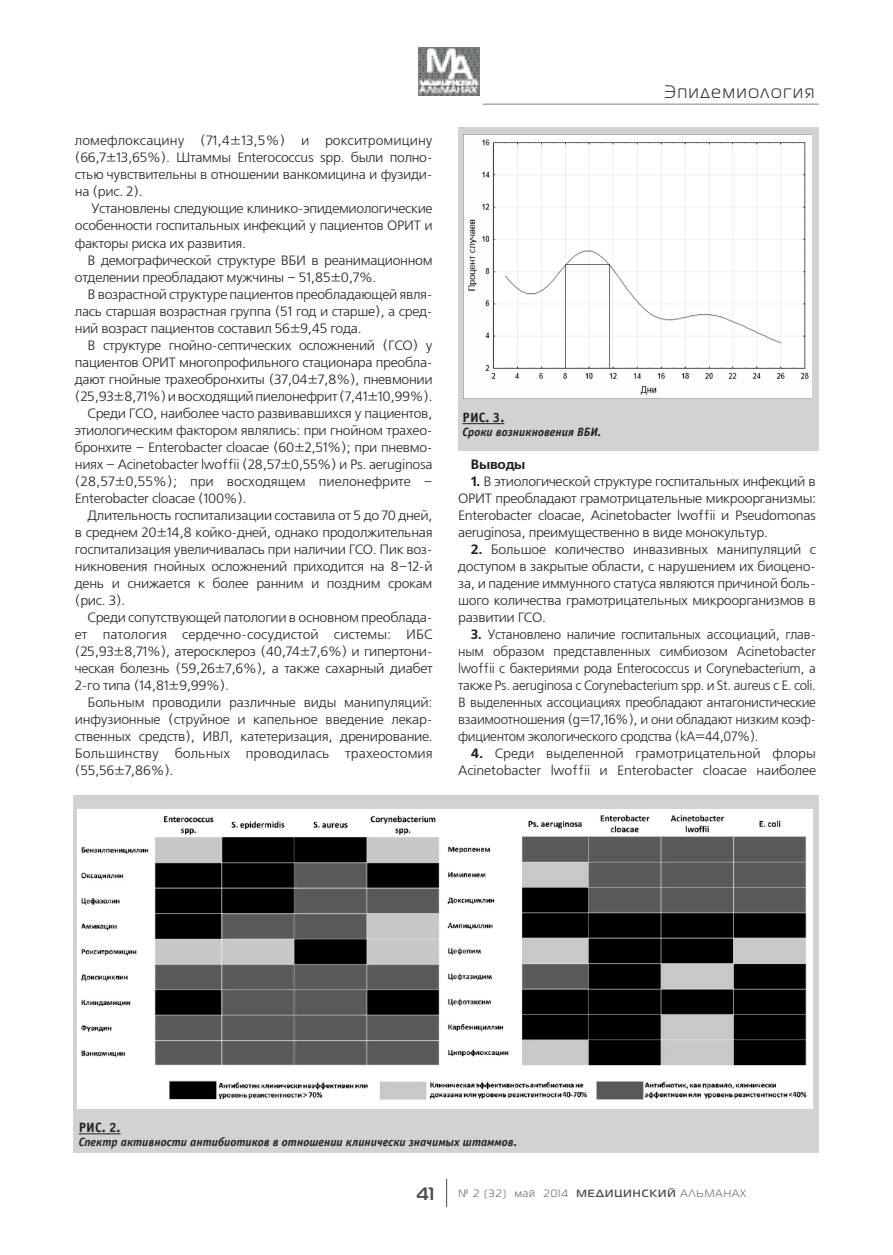
<style>
.page{position:relative;width:893px;height:1255px;background:#fff}
.page>*{position:absolute;margin:0;border:0;box-sizing:border-box;transform-origin:0 0}
.t1{font:18px "Magistral C";letter-spacing:.1em;color:#231f20}
.t2{font:700 18px "Magistral C";color:#4b4c4d}
.Text_11{font:13.5px/17px "Free Set C";letter-spacing:-.025em;color:#231f20;text-align:justify}
.ТАБ_И_РИС_НОВЫЕ{font:700 13.5px "Officina Sans C";color:#231f20}
.Text_11-2{font:700 13.5px "Free Set C";letter-spacing:-.025em;color:#231f20}
.ТАБ_И_РИС_НОВЫЕ-2{font:italic 700 12px "Officina Sans C";color:#231f20}
.t3{font:10.5px "Magistral C";letter-spacing:.1em;color:#4b4c4d}
.s1{font-weight:700}
</style>
<div class="page">
<hr style="left:483px;top:104px;width:336px;height:1px;background:#808285">
<svg style="left:446px;top:1178px;width:1px;height:28px"></svg>
<svg style="left:418px;top:95px;width:61px;height:1px"></svg>
<img style="left:418px;top:47px;width:61px;height:48px">
<div style="left:458px;top:128px;width:361px;height:323px;background:#d1d2d4"></div>
<div style="left:73px;top:795px;width:746px;height:357px;background:#d1d2d4"></div>
<hr style="left:462px;top:423px;width:42px;height:1px;background:#231f20">
<hr style="left:79px;top:1133px;width:42px;height:1px;background:#231f20">
<img style="left:77px;top:809px;width:735px;height:299px">
<img style="left:463px;top:134px;width:349px;height:265px">
<p class="Text_11" style="left:75px;top:133px;width:359px">ломефлоксацину (71,4±13,5%) и рокситромицину (66,7±13,65%). Штаммы Enterococcus spp. были полно&shy;стью чувствительны в отношении ванкомицина и фузиди&shy;на (рис. 2).</p>
<p class="Text_11" style="left:75px;top:201px;width:359px;text-indent:16px">Установлены следующие клинико-эпидемиологические особенности госпитальных инфекций у пациентов ОРИТ и факторы риска их развития.</p>
<p class="Text_11" style="left:75px;top:252px;width:359px;text-indent:13px">В демографической структуре ВБИ в реанимационном отделении преобладают мужчины – 51,85±0,7%.</p>
<p class="Text_11" style="left:75px;top:286px;width:359px;text-indent:13px">В возрастной структуре пациентов преобладающей явля&shy;лась старшая возрастная группа (51 год и старше), а сред&shy;ний возраст пациентов составил 56±9,45 года.</p>
<p class="Text_11" style="left:75px;top:337px;width:359px;text-indent:13px">В структуре гнойно-септических осложнений (ГСО) у пациентов ОРИТ многопрофильного стационара преобла&shy;дают гнойные трахеобронхиты (37,04±7,8%), пневмонии (25,93±8,71%) и восходящий пиелонефрит (7,41±10,99%).</p>
<p class="Text_11" style="left:75px;top:405px;width:359px;text-indent:13px">Среди ГСО, наиболее часто развивавшихся у пациентов, этиологическим фактором являлись: при гнойном трахео&shy;бронхите – Enterobacter cloacae (60±2,51%); при пневмо&shy;ниях – Acinetobacter lwoffii (28,57±0,55%) и Ps. aeruginosa (28,57±0,55%); при восходящем пиелонефрите – Enterobacter cloacae (100%).</p>
<p class="Text_11" style="left:75px;top:507px;width:359px;text-indent:13px">Длительность госпитализации составила от 5 до 70 дней, в среднем 20±14,8 койко-дней, однако продолжительная госпитализация увеличивалась при наличии ГСО. Пик воз&shy;никновения гнойных осложнений приходится на 8–12-й день и снижается к более ранним и поздним срокам (рис. 3).</p>
<p class="Text_11" style="left:75px;top:609px;width:359px;text-indent:13px">Среди сопутствующей патологии в основном преоблада&shy;ет патология сердечно-сосудистой системы: ИБС (25,93±8,71%), атеросклероз (40,74±7,6%) и гипертони&shy;ческая болезнь (59,26±7,6%), а также сахарный диабет 2-го типа (14,81±9,99%).</p>
<p class="Text_11" style="left:75px;top:694px;width:359px;text-indent:13px">Больным проводили различные виды манипуляций: инфузионные (струйное и капельное введение лекар&shy;ственных средств), ИВЛ, катетеризация, дренирование.<br>Большинству больных проводилась трахеостомия (55,56±7,86%).</p>
<h1 class="t1" style="left:664px;top:83px;width:151px">Эпидемиология</h1>
<p class="ТАБ_И_РИС_НОВЫЕ" style="left:462px;top:410px;width:43px">РИС. 3.</p>
<p class="ТАБ_И_РИС_НОВЫЕ-2" style="left:462px;top:425px;width:141px">Сроки возникновения ВБИ.</p>
<p class="Text_11-2" style="left:471px;top:456px;width:56px">Выводы</p>
<p class="Text_11" style="left:458px;top:473px;width:359px;text-indent:13px"><span class="s1">1.</span> В этиологической структуре госпитальных инфекций в ОРИТ преобладают грамотрицательные микроорганизмы:<br>Enterobacter cloacae, Acinetobacter lwoffii и Pseudomonas aeruginosa, преимущественно в виде монокультур.</p>
<p class="Text_11" style="left:458px;top:541px;width:359px;text-indent:13px"><span class="s1">2.</span> Большое количество инвазивных манипуляций с доступом в закрытые области, с нарушением их биоцено&shy;за, и падение иммунного статуса являются причиной боль&shy;шого количества грамотрицательных микроорганизмов в развитии ГСО.</p>
<p class="Text_11" style="left:458px;top:626px;width:359px;text-indent:13px"><span class="s1">3.</span> Установлено наличие госпитальных ассоциаций, глав&shy;ным образом представленных симбиозом Acinetobacter lwoffii с бактериями рода Enterococcus и Corynebacterium, а также Ps. аeruginosa с Corynebacterium spp. и St. aureus с E. coli.<br>В выделенных ассоциациях преобладают антагонистические взаимоотношения (g=17,16%), и они обладают низким коэф&shy;фициентом экологического сродства (kA=44,07%).</p>
<p class="Text_11" style="left:458px;top:745px;width:359px;text-align:right"><span class="s1">4.</span> Среди выделенной грамотрицательной флоры<br>Acinetobacter lwoffii и Enterobacter cloacae наиболее</p>
<p class="ТАБ_И_РИС_НОВЫЕ" style="left:79px;top:1120px;width:43px">РИС. 2.</p>
<p class="ТАБ_И_РИС_НОВЫЕ-2" style="left:79px;top:1135px;width:440px">Спектр активности антибиотиков в отношении клинически значимых штаммов.</p>
<h1 class="t2" style="left:416px;top:1182px;width:19px">41</h1>
<p class="t3" style="left:459px;top:1187px;width:289px">№ 2 (32) май 2014 <span class="s1">МЕДИЦИНСКИЙ</span> АЛЬМАНАХ</p>
</div>
